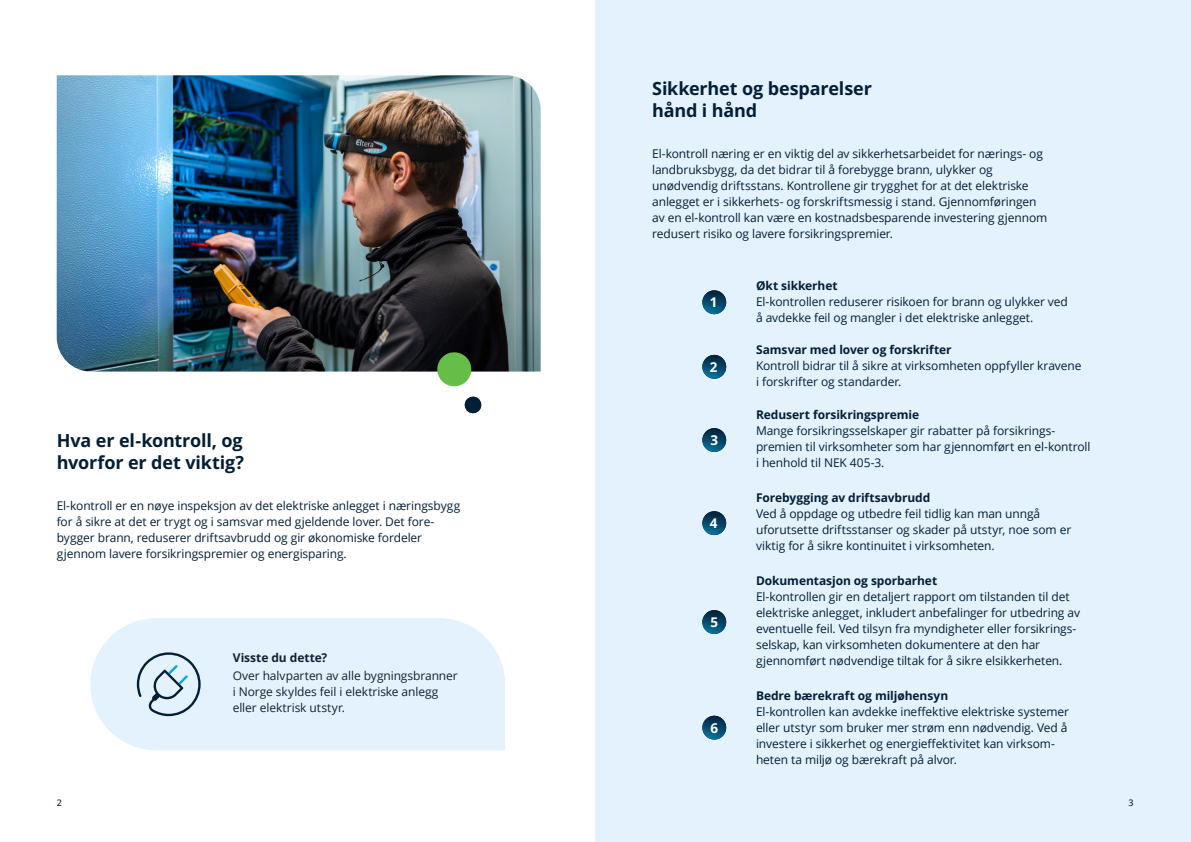
<style>
.page{position:relative;width:1191px;height:842px;background:#fff}
.page>*{position:absolute;margin:0;border:0;box-sizing:border-box;transform-origin:0 0}
.t1{font:700 18px/22px "Open Sans";letter-spacing:-.01em;color:#031f36}
.t2{font:700 13.4px "Open Sans";color:#fff}
.t3{font:12px/16px "Open Sans";letter-spacing:-.01em;color:#031f36}
.t4{font:700 12px "Open Sans";letter-spacing:-.005em;color:#031f36}
.t5{font:12px/16px "Open Sans";letter-spacing:-.01em;color:#132034}
.t6{font:700 12px "Open Sans";letter-spacing:-.005em;color:#132034}
.t7{font:500 9px "Open Sans";color:#132034}
</style>
<div class="page">
<div style="left:595px;top:0;width:596px;height:842px;background:#e3f2fc"></div>
<div style="left:90px;top:618px;width:415px;height:132px;background:#e3f2fc"></div>
<img style="left:702px;top:290px;width:24px;height:24px;border-radius:12px">
<img style="left:702px;top:355px;width:24px;height:24px;border-radius:12px">
<img style="left:702px;top:428px;width:24px;height:24px;border-radius:12px">
<img style="left:702px;top:511px;width:24px;height:24px;border-radius:12px">
<img style="left:702px;top:610px;width:24px;height:24px;border-radius:12px">
<img style="left:702px;top:716px;width:24px;height:23px;border-radius:12px">
<img style="left:57px;top:75px;width:483px;height:297px">
<svg style="left:435px;top:350px;width:38px;height:37px"></svg>
<svg style="left:464px;top:396px;width:18px;height:18px"></svg>
<svg style="left:137px;top:652px;width:64px;height:64px;background:#bbcedb"></svg>
<h1 class="t1" style="left:57px;top:429px;width:189px">Hva er el-kontroll, og hvorfor er det viktig?</h1>
<p class="t3" style="left:57px;top:498px;width:405px">El-kontroll er en nøye inspeksjon av det elektriske anlegget i næringsbygg for å sikre at det er trygt og i samsvar med gjeldende lover. Det fore&shy;bygger brann, reduserer driftsavbrudd og gir økonomiske fordeler gjennom lavere forsikringspremier og energisparing.</p>
<p class="t6" style="left:233px;top:650px;width:96px">Visste du dette?</p>
<p class="t7" style="left:57px;top:796px;width:7px">2</p>
<p class="t5" style="left:233px;top:667px;width:226px">Over halvparten av alle bygningsbranner i Norge skyldes feil i elektriske anlegg eller elektrisk utstyr.</p>
<h1 class="t1" style="left:652px;top:77px;width:221px">Sikkerhet og besparelser hånd i hånd</h1>
<p class="t3" style="left:652px;top:145px;width:396px">El-kontroll næring er en viktig del av sikkerhetsarbeidet for nærings- og landbruksbygg, da det bidrar til å forebygge brann, ulykker og unødvendig driftsstans. Kontrollene gir trygghet for at det elektriske anlegget er i sikkerhets- og forskriftsmessig i stand. Gjennomføringen av en el-kontroll kan være en kostnadsbesparende investering gjennom redusert risiko og lavere forsikringspremier.</p>
<p class="t2" style="left:709px;top:293px;width:9px">1</p>
<p class="t2" style="left:709px;top:358px;width:9px">2</p>
<p class="t2" style="left:710px;top:431px;width:9px">3</p>
<p class="t2" style="left:709px;top:514px;width:9px">4</p>
<p class="t2" style="left:710px;top:613px;width:9px">5</p>
<p class="t2" style="left:710px;top:718px;width:9px">6</p>
<p class="t4" style="left:756px;top:277px;width:83px">Økt sikkerhet</p>
<p class="t3" style="left:756px;top:293px;width:313px">El-kontrollen reduserer risikoen for brann og ulykker ved å avdekke feil og mangler i det elektriske anlegget.</p>
<p class="t4" style="left:756px;top:342px;width:197px">Samsvar med lover og forskrifter</p>
<p class="t3" style="left:756px;top:357px;width:327px">Kontroll bidrar til å sikre at virksomheten oppfyller kravene i forskrifter og standarder.</p>
<p class="t4" style="left:756px;top:406px;width:165px">Redusert forsikringspremie</p>
<p class="t3" style="left:756px;top:422px;width:336px">Mange forsikringsselskaper gir rabatter på forsikrings&shy;premien til virksomheter som har gjennomført en el-kontroll i henhold til NEK 405-3.</p>
<p class="t4" style="left:756px;top:489px;width:176px">Forebygging av driftsavbrudd</p>
<p class="t3" style="left:756px;top:505px;width:317px">Ved å oppdage og utbedre feil tidlig kan man unngå uforutsette driftsstanser og skader på utstyr, noe som er viktig for å sikre kontinuitet i virksomheten.</p>
<p class="t4" style="left:756px;top:573px;width:183px">Dokumentasjon og sporbarhet</p>
<p class="t3" style="left:756px;top:588px;width:326px">El-kontrollen gir en detaljert rapport om tilstanden til det elektriske anlegget, inkludert anbefalinger for utbedring av eventuelle feil. Ved tilsyn fra myndigheter eller forsikrings&shy;selskap, kan virksomheten dokumentere at den har gjennomført nødvendige tiltak for å sikre elsikkerheten.</p>
<p class="t4" style="left:756px;top:687px;width:194px">Bedre bærekraft og miljøhensyn</p>
<p class="t3" style="left:756px;top:703px;width:314px">El-kontrollen kan avdekke ineffektive elektriske systemer eller utstyr som bruker mer strøm enn nødvendig. Ved å investere i sikkerhet og energieffektivitet kan virksom&shy;heten ta miljø og bærekraft på alvor.</p>
<p class="t7" style="left:1128px;top:796px;width:7px">3</p>
</div>
